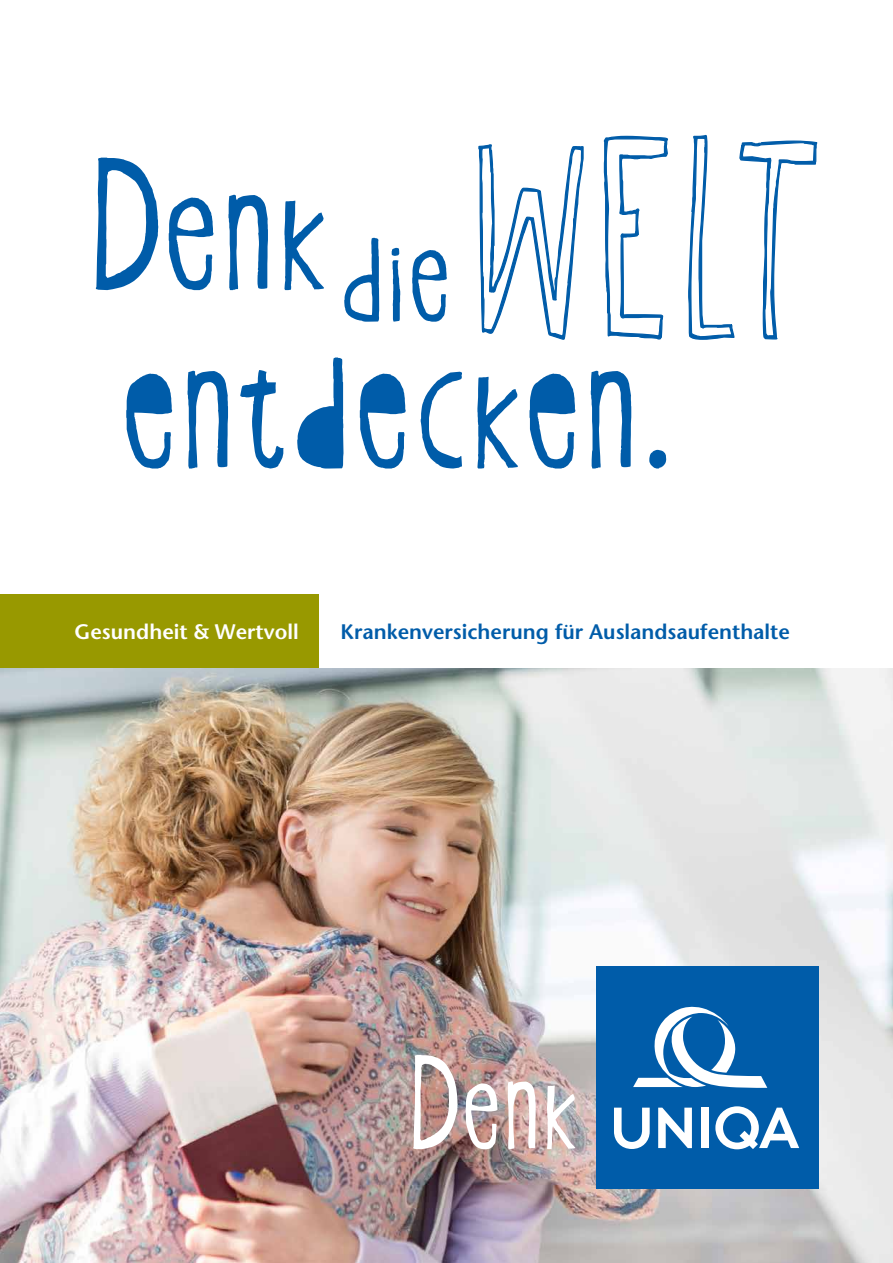
<style>
.page{position:relative;width:893px;height:1263px;background:#fff}
.page>*{position:absolute;margin:0;border:0;box-sizing:border-box;transform-origin:0 0}
.t1{font:214.2px "Oyster Stencil CEE";letter-spacing:.03em;color:#005ca9}
.t2{font:208.95px "Oyster CEE";color:#005ca9}
.t3{font:600 21px "Stone Sans";color:#005ca9}
.t4{font:600 21px "Stone Sans";color:#fff}
.s1{font-family:"Oyster Outline CEE";font-size:314.55px}
</style>
<div class="page">
<div style="left:0;top:594px;width:319px;height:75px;background:#989900"></div>
<img style="left:0;top:668px;width:893px;height:595px">
<div style="left:596px;top:965px;width:223px;height:223px;background:#005ca9"></div>
<svg style="left:614px;top:1107px;width:36px;height:42px"></svg>
<svg style="left:658px;top:1107px;width:34px;height:41px"></svg>
<div style="left:701px;top:1107px;width:8px;height:41px;background:#fff"></div>
<svg style="left:715px;top:1106px;width:84px;height:43px"></svg>
<svg style="left:633px;top:1006px;width:134px;height:82px"></svg>
<svg style="left:413px;top:1055px;width:45px;height:94px"></svg>
<svg style="left:465px;top:1083px;width:32px;height:66px"></svg>
<svg style="left:508px;top:1081px;width:28px;height:68px"></svg>
<svg style="left:547px;top:1085px;width:28px;height:64px"></svg>
<h2 class="t2" style="left:92px;top:121px;width:732px">Denk<sub>die</sub><span class="s1">WELT</span></h2>
<h1 class="t1" style="left:122px;top:295px;width:551px">entdecken.</h1>
<p class="t4" style="left:74px;top:619px;width:226px">Gesundheit &amp; Wertvoll</p>
<p class="t3" style="left:341px;top:619px;width:451px">Krankenversicherung für Auslandsaufenthalte</p>
</div>
